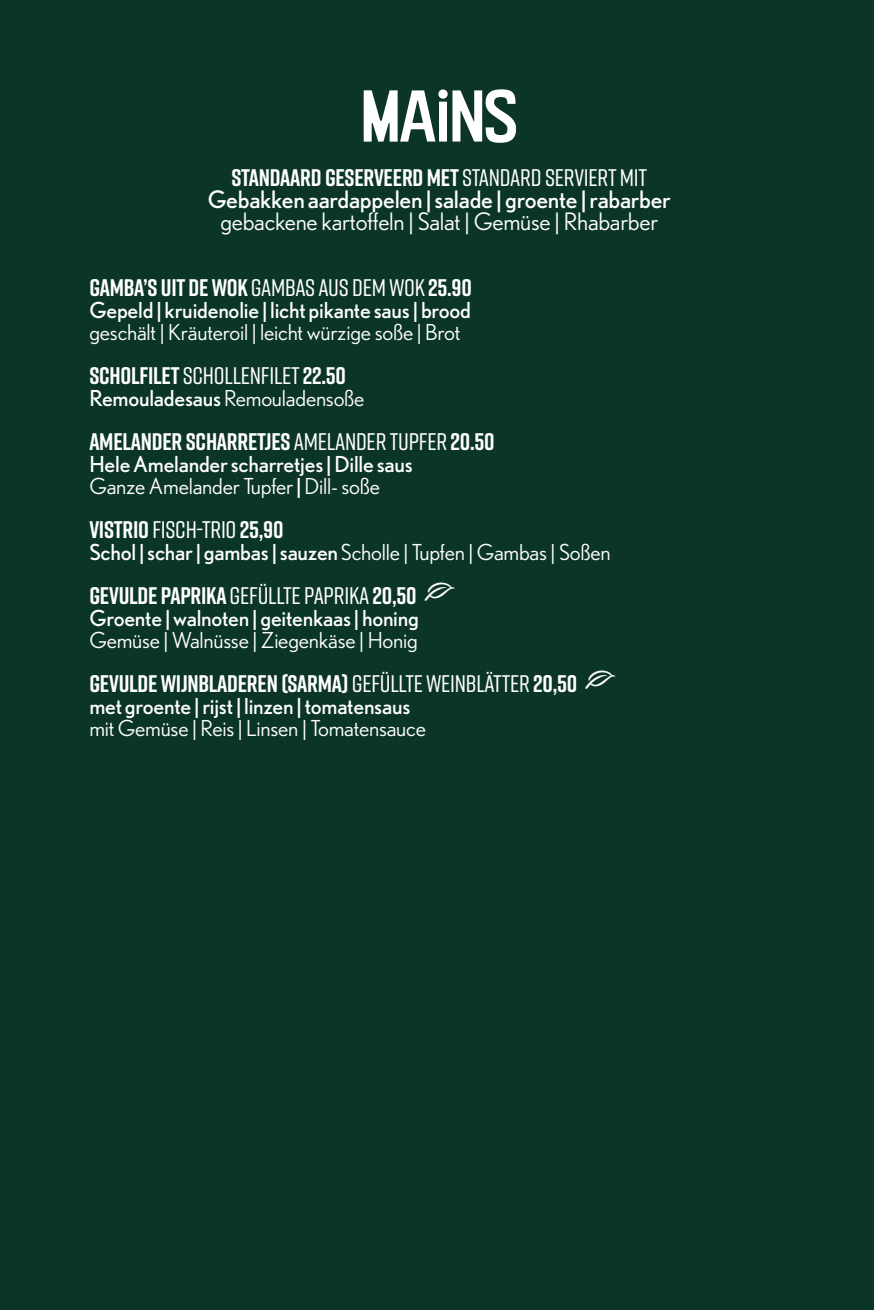
<style>
.page{position:relative;width:874px;height:1310px;background:#fff}
.page>*{position:absolute;margin:0;border:0;box-sizing:border-box;transform-origin:0 0}
.t1{font:70px "Kon Tiki JF Aloha";letter-spacing:-.01em;color:#fff}
.t2{font:700 24px "Rift";letter-spacing:-.01em;color:#fff}
.t3{font:24px "Nobel";letter-spacing:-.01em;color:#fff}
.t4{font:24px "Nobel";letter-spacing:-.01em;color:#fff}
.t5{font:22px "Nobel";letter-spacing:-.01em;color:#fff}
.t6{font:22px "Nobel";letter-spacing:-.01em;color:#fff}
.s1{font-weight:500}
.s2{font-style:inherit}
.s3{font-family:"Zooja Elementsand Borders";font-weight:400;font-size:46px}
</style>
<div class="page">
<div style="left:0;top:0;width:873px;height:1310px;background:#0b3526"></div>
<p class="t1" style="left:361px;top:73px;width:157px">MAINS</p>
<p class="t2" style="left:231px;top:160px;width:417px">STANDAARD GESERVEERD MET <span class="s1">STANDARD SERVIERT MIT</span></p>
<p class="t3" style="left:208px;top:185px;width:464px">Gebakken aardappelen | salade | groente | rabarber</p>
<p class="t4" style="left:220px;top:207px;width:439px">gebackene kartoffeln | Salat | Gemüse | Rhabarber</p>
<p class="t2" style="left:89px;top:270px;width:384px">GAMBA’S UIT DE WOK <span class="s1">GAMBAS AUS DEM WOK</span> 25.90</p>
<p class="t6" style="left:89px;top:297px;width:383px">Gepeld | kruidenolie | licht pikante saus | brood</p>
<p class="t5" style="left:89px;top:319px;width:372px">geschält | Kräuteroil | leicht würzige soße | Brot</p>
<p class="t2" style="left:89px;top:358px;width:258px">SCHOLFILET <span class="s1">SCHOLLENFILET</span> 22.50</p>
<p class="t5" style="left:89px;top:385px;width:276px"><span class="s2">Remouladesaus</span> Remouladensoße</p>
<p class="t2" style="left:89px;top:424px;width:406px">AMELANDER SCHARRETJES <span class="s1">AMELANDER TUPFER</span> 20.50</p>
<p class="t6" style="left:89px;top:451px;width:325px">Hele Amelander scharretjes | Dille saus</p>
<p class="t5" style="left:89px;top:473px;width:292px">Ganze Amelander Tupfer <span class="s2">|</span> Dill- soße</p>
<p class="t2" style="left:89px;top:512px;width:195px">VISTRIO <span class="s1">FISCH-TRIO</span> 25,90</p>
<p class="t5" style="left:89px;top:539px;width:522px"><span class="s2">Schol | schar | gambas | sauzen</span> Scholle | Tupfen | Gambas | Soßen</p>
<p class="t2" style="left:89px;top:578px;width:368px">GEVULDE PAPRIKA <span class="s1">GEFÜLLTE PAPRIKA</span> 20,50 <span class="s3">q</span></p>
<p class="t6" style="left:89px;top:605px;width:331px">Groente | walnoten | geitenkaas | honing</p>
<p class="t5" style="left:89px;top:627px;width:330px">Gemüse | Walnüsse | Ziegenkäse | Honig</p>
<p class="t2" style="left:89px;top:666px;width:528px">GEVULDE WIJNBLADEREN (SARMA) <span class="s1">GEFÜLLTE WEINBLÄTTER</span> 20,50 <span class="s3">q</span></p>
<p class="t6" style="left:89px;top:693px;width:322px">met groente | rijst | linzen | tomatensaus</p>
<p class="t5" style="left:89px;top:715px;width:338px">mit Gemüse | Reis | Linsen | Tomatensauce</p>
</div>
